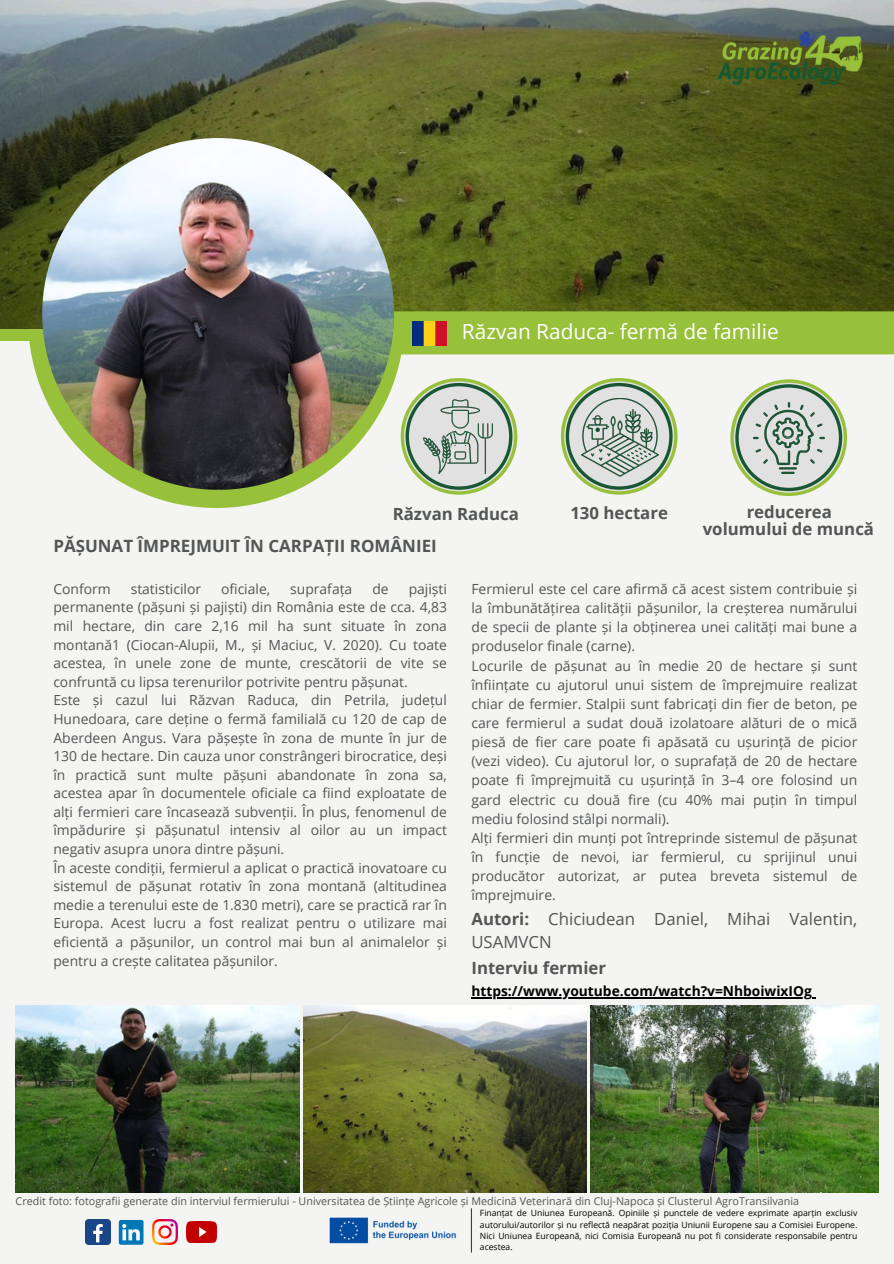
<style>
.page{position:relative;width:894px;height:1264px;background:#fff}
.page>*{position:absolute;margin:0;border:0;box-sizing:border-box;transform-origin:0 0}
.t1{font:20.85px "Open Sans";color:#fff}
.t2{font:700 16.95px "Open Sans";color:#535655}
.t3{font:700 16.8px/17px "Open Sans";color:#535655;text-align:center}
.t4{font:16.8px/22.5px "Open Sans";color:#535655}
.t5{font:13.95px/18.6px "Open Sans";color:#535655}
.t6{font:700 13.8px "Open Sans";color:#000}
.t7{font:10.8px "Open Sans";color:#535655}
.t8{font:8.55px/11.4px "Open Sans";color:#000;text-align:justify}
.s1{font-weight:700}
</style>
<div class="page">
<div style="left:0;top:0;width:893px;height:1263px;background:#f4f5f3"></div>
<hr style="left:470px;top:1208px;width:2px;height:44px;background:#195634">
<div style="left:28px;top:132px;width:376px;height:376px;background:#98c13b;border-radius:50%"></div>
<img style="left:0;top:0;width:893px;height:329px">
<div style="left:390px;top:311px;width:503px;height:43px;background:#98c13b"></div>
<img style="left:42px;top:138px;width:352px;height:352px;border-radius:50%">
<img style="left:710px;top:26px;width:158px;height:63px">
<img style="left:329px;top:1217px;width:128px;height:27px">
<svg style="left:730px;top:379px;width:116px;height:117px"></svg>
<img style="left:753px;top:402px;width:71px;height:71px">
<svg style="left:400px;top:378px;width:117px;height:116px"></svg>
<img style="left:423px;top:400px;width:69px;height:73px">
<svg style="left:560px;top:378px;width:117px;height:116px"></svg>
<img style="left:581px;top:398px;width:77px;height:78px">
<img style="left:16px;top:1005px;width:283px;height:186px">
<img style="left:303px;top:1005px;width:283px;height:186px">
<img style="left:590px;top:1005px;width:287px;height:187px">
<img style="left:85px;top:1219px;width:25px;height:25px">
<img style="left:186px;top:1221px;width:30px;height:21px">
<svg style="left:119px;top:1220px;width:24px;height:24px"></svg>
<img style="left:153px;top:1219px;width:24px;height:25px">
<img style="left:412px;top:321px;width:35px;height:24px">
<hr style="left:471px;top:997px;width:340px;height:1px;background:#000">
<p class="t1" style="left:462px;top:316px;width:318px">Răzvan Raduca- fermă de familie</p>
<p class="t3" style="left:392px;top:505px;width:127px">Răzvan Raduca</p>
<p class="t3" style="left:570px;top:504px;width:99px">130 hectare</p>
<p class="t3" style="left:702px;top:503px;width:173px">reducerea volumului de muncă</p>
<p class="t2" style="left:53px;top:534px;width:385px">PĂȘUNAT ÎMPREJMUIT ÎN CARPAȚII ROMÂNIEI</p>
<p class="t5" style="left:53px;top:579px;width:59px">Conform</p>
<p class="t5" style="left:131px;top:579px;width:72px">statisticilor</p>
<p class="t5" style="left:221px;top:579px;width:51px">oficiale,</p>
<p class="t5" style="left:290px;top:579px;width:64px">suprafața</p>
<p class="t5" style="left:372px;top:579px;width:18px">de</p>
<p class="t5" style="left:53px;top:579px;width:395px;text-indent:355px">pajiști permanente (pășuni și pajiști) din România este de cca. 4,83 mil hectare, din care 2,16 mil ha sunt situate în zona montană1 (Ciocan-Alupii, M., și Maciuc, V. 2020). Cu toate acestea, în unele zone de munte, crescătorii de vite se confruntă cu lipsa terenurilor potrivite pentru pășunat.<br>Este și cazul lui Răzvan Raduca, din Petrila, județul Hunedoara, care deține o fermă familială cu 120 de cap de Aberdeen Angus. Vara pășește în zona de munte în jur de 130 de hectare. Din cauza unor constrângeri birocratice, deși în practică sunt multe pășuni abandonate în zona sa, acestea apar în documentele oficiale ca fiind exploatate de alți fermieri care încasează subvenții. În plus, fenomenul de împădurire și pășunatul intensiv al oilor au un impact negativ asupra unora dintre pășuni.<br>În aceste condiții, fermierul a aplicat o practică inovatoare cu sistemul de pășunat rotativ în zona montană (altitudinea medie a terenului este de 1.830 metri), care se practică rar în Europa. Acest lucru a fost realizat pentru o utilizare mai eficientă a pășunilor, un control mai bun al animalelor și pentru a crește calitatea pășunilor.</p>
<p class="t5" style="left:471px;top:579px;width:387px;line-height:19.2px">Fermierul este cel care afirmă că acest sistem contribuie și la îmbunătățirea calității pășunilor, la creșterea numărului de specii de plante și la obținerea unei calități mai bune a produselor finale (carne).<br>Locurile de pășunat au în medie 20 de hectare și sunt înființate cu ajutorul unui sistem de împrejmuire realizat chiar de fermier. Stalpii sunt fabricați din fier de beton, pe care fermierul a sudat două izolatoare alături de o mică piesă de fier care poate fi apăsată cu ușurință de picior (vezi video). Cu ajutorul lor, o suprafață de 20 de hectare poate fi împrejmuită cu ușurință în 3–4 ore folosind un gard electric cu două fire (cu 40% mai puțin în timpul mediu folosind stâlpi normali).<br>Alți fermieri din munți pot întreprinde sistemul de pășunat în funcție de nevoi, iar fermierul, cu sprijinul unui producător autorizat, ar putea breveta sistemul de împrejmuire.</p>
<h6 class="t4" style="left:471px;top:907px;width:387px"><span class="s1">Autori:</span> Chiciudean Daniel, Mihai Valentin,<br>USAMVCN</h6>
<p class="t3" style="left:471px;top:959px;width:136px">Interviu fermier</p>
<p class="t6" style="left:471px;top:981px;width:342px">https://www.youtube.com/watch?v=NhboiwixIOg</p>
<h2 class="t7" style="left:16px;top:1192px;width:785px">Credit foto: fotografii generate din interviul fermierului - Universitatea de Științe Agricole și Medicină Veterinară din Cluj-Napoca și Clusterul AgroTransilvania</h2>
<p class="t8" style="left:480px;top:1206px;width:379px">Finanțat de Uniunea Europeană. Opiniile și punctele de vedere exprimate aparțin exclusiv autorului/autorilor și nu reflectă neapărat poziția Uniunii Europene sau a Comisiei Europene.<br>Nici Uniunea Europeană, nici Comisia Europeană nu pot fi considerate responsabile pentru acestea.</p>
</div>
